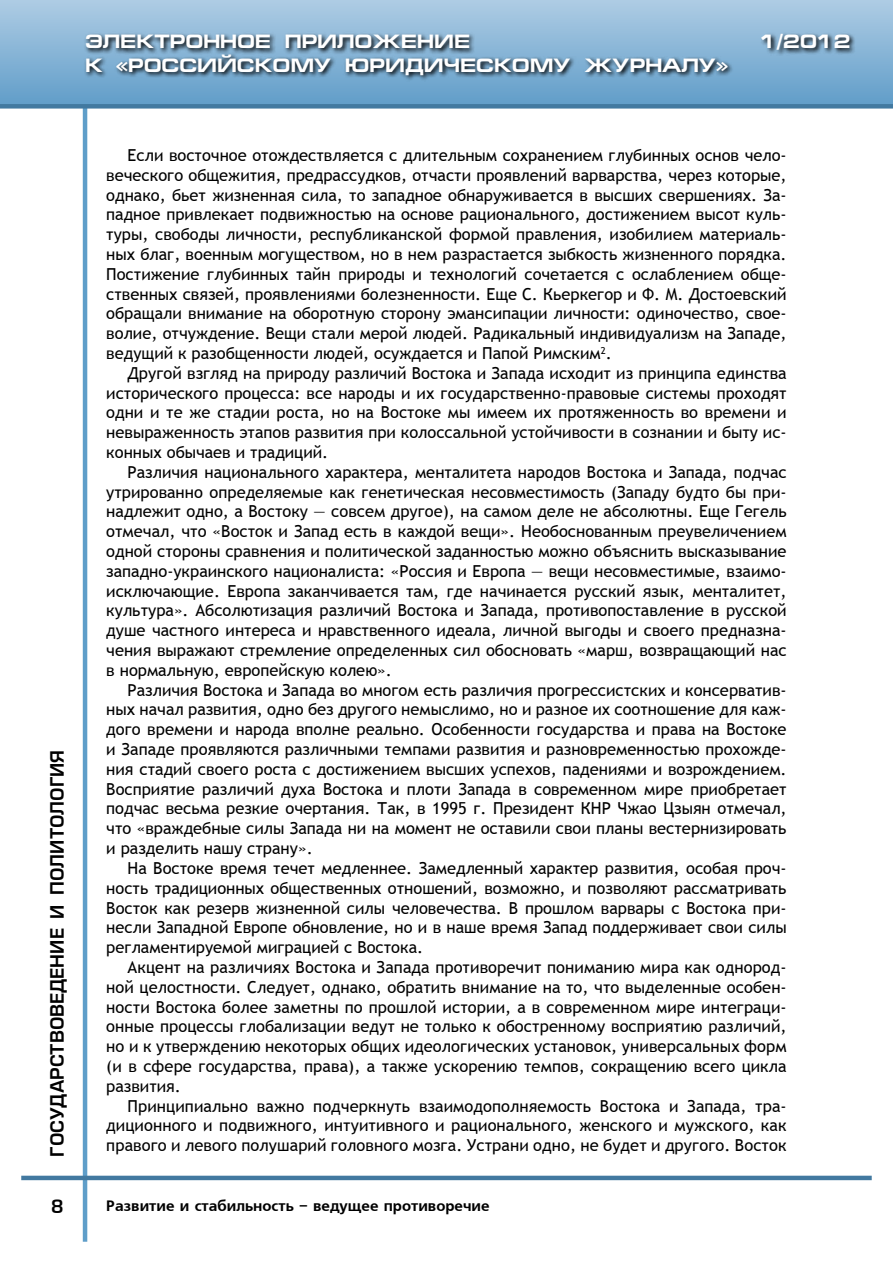
<style>
.page{position:relative;width:893px;height:1263px;background:#fff}
.page>*{position:absolute;margin:0;border:0;box-sizing:border-box;transform-origin:0 0}
.t1{font:700 19.5px "Europe Ext";color:#fff}
.t2{font:18px "Europe Demi Normal";color:#000}
.t3{font:16.5px/19.8px "Trebuchet MS";color:#000;text-align:justify}
.t4{font:15px "Free Set Bold Cyrillic";color:#000}
</style>
<div class="page">
<hr style="left:83px;top:89px;width:4px;height:1153px;background:#5f9ec9">
<hr style="left:21px;top:1176px;width:851px;height:4px;background:#4279a0">
<div style="left:0;top:0;width:893px;height:106px;background:linear-gradient(to bottom,#aecce4,#619dc9)"></div>
<div style="left:0;top:104px;width:893px;height:5px;background:#4279a0"></div>
<svg style="left:83px;top:31px;width:810px;height:121px"></svg>
<p class="t1" style="left:85px;top:31px;width:387px">ЭЛЕКТРОННОЕ ПРИЛОЖЕНИЕ</p>
<p class="t1" style="left:760px;top:31px;width:92px">1/2012</p>
<p class="t1" style="left:85px;top:54px;width:644px">К «РОССИЙСКОМУ ЮРИДИЧЕСКОМУ ЖУРНАЛУ»</p>
<p class="t2" style="left:47px;top:1157px;width:408px;rotate:-90deg">государствоведение и политология</p>
<p class="t2" style="left:51px;top:1196px;width:14px">8</p>
<p class="t3" style="left:106px;top:145px;width:682px;text-indent:21px">Если восточное отождествляется с длительным сохранением глубинных основ чело&shy;веческого общежития, предрассудков, отчасти проявлений варварства, через которые, однако, бьет жизненная сила, то западное обнаруживается в высших свершениях. За&shy;падное привлекает подвижностью на основе рационального, достижением высот куль&shy;туры, свободы личности, республиканской формой правления, изобилием материаль&shy;ных благ, военным могуществом, но в нем разрастается зыбкость жизненного порядка.<br>Постижение глубинных тайн природы и технологий сочетается с ослаблением обще&shy;ственных связей, проявлениями болезненности. Еще С. Кьеркегор и Ф. М. Достоевский обращали внимание на оборотную сторону эмансипации личности: одиночество, свое&shy;волие, отчуждение. Вещи стали мерой людей. Радикальный индивидуализм на Западе, ведущий к разобщенности людей, осуждается и Папой Римским<sup>2</sup>.</p>
<p class="t3" style="left:106px;top:363px;width:682px;text-indent:21px">Другой взгляд на природу различий Востока и Запада исходит из принципа единства исторического процесса: все народы и их государственно-правовые системы проходят одни и те же стадии роста, но на Востоке мы имеем их протяженность во времени и невыраженность этапов развития при колоссальной устойчивости в сознании и быту ис&shy;конных обычаев и традиций.</p>
<p class="t3" style="left:106px;top:462px;width:682px;text-indent:21px">Различия национального характера, менталитета народов Востока и Запада, подчас утрированно определяемые как генетическая несовместимость (Западу будто бы при&shy;надлежит одно, а Востоку — совсем другое), на самом деле не абсолютны. Еще Гегель отмечал, что «Восток и Запад есть в каждой вещи». Необоснованным преувеличением одной стороны сравнения и политической заданностью можно объяснить высказывание западно-украинского националиста: «Россия и Европа — вещи несовместимые, взаимо&shy;исключающие. Европа заканчивается там, где начинается русский язык, менталитет, культура». Абсолютизация различий Востока и Запада, противопоставление в русской душе частного интереса и нравственного идеала, личной выгоды и своего предназна&shy;чения выражают стремление определенных сил обосновать «марш, возвращающий нас в нормальную, европейскую колею».</p>
<p class="t3" style="left:106px;top:680px;width:682px;text-indent:21px">Различия Востока и Запада во многом есть различия прогрессистских и консерватив&shy;ных начал развития, одно без другого немыслимо, но и разное их соотношение для каж&shy;дого времени и народа вполне реально. Особенности государства и права на Востоке и Западе проявляются различными темпами развития и разновременностью прохожде&shy;ния стадий своего роста с достижением высших успехов, падениями и возрождением.<br>Восприятие различий духа Востока и плоти Запада в современном мире приобретает подчас весьма резкие очертания. Так, в 1995 г. Президент КНР Чжао Цзыян отмечал, что «враждебные силы Запада ни на момент не оставили свои планы вестернизировать и разделить нашу страну».</p>
<p class="t3" style="left:106px;top:858px;width:682px;text-indent:21px">На Востоке время течет медленнее. Замедленный характер развития, особая проч&shy;ность традиционных общественных отношений, возможно, и позволяют рассматривать Восток как резерв жизненной силы человечества. В прошлом варвары с Востока при&shy;несли Западной Европе обновление, но и в наше время Запад поддерживает свои силы регламентируемой миграцией с Востока.</p>
<p class="t3" style="left:106px;top:957px;width:682px;text-indent:21px">Акцент на различиях Востока и Запада противоречит пониманию мира как однород&shy;ной целостности. Следует, однако, обратить внимание на то, что выделенные особен&shy;ности Востока более заметны по прошлой истории, а в современном мире интеграци&shy;онные процессы глобализации ведут не только к обостренному восприятию различий, но и к утверждению некоторых общих идеологических установок, универсальных форм (и в сфере государства, права), а также ускорению темпов, сокращению всего цикла развития.</p>
<p class="t3" style="left:106px;top:1096px;width:682px;text-indent:21px">Принципиально важно подчеркнуть взаимодополняемость Востока и Запада, тра&shy;диционного и подвижного, интуитивного и рационального, женского и мужского, как правого и левого полушарий головного мозга. Устрани одно, не будет и другого. Восток</p>
<p class="t4" style="left:106px;top:1197px;width:385px">Развитие и стабильность – ведущее противоречие</p>
</div>
